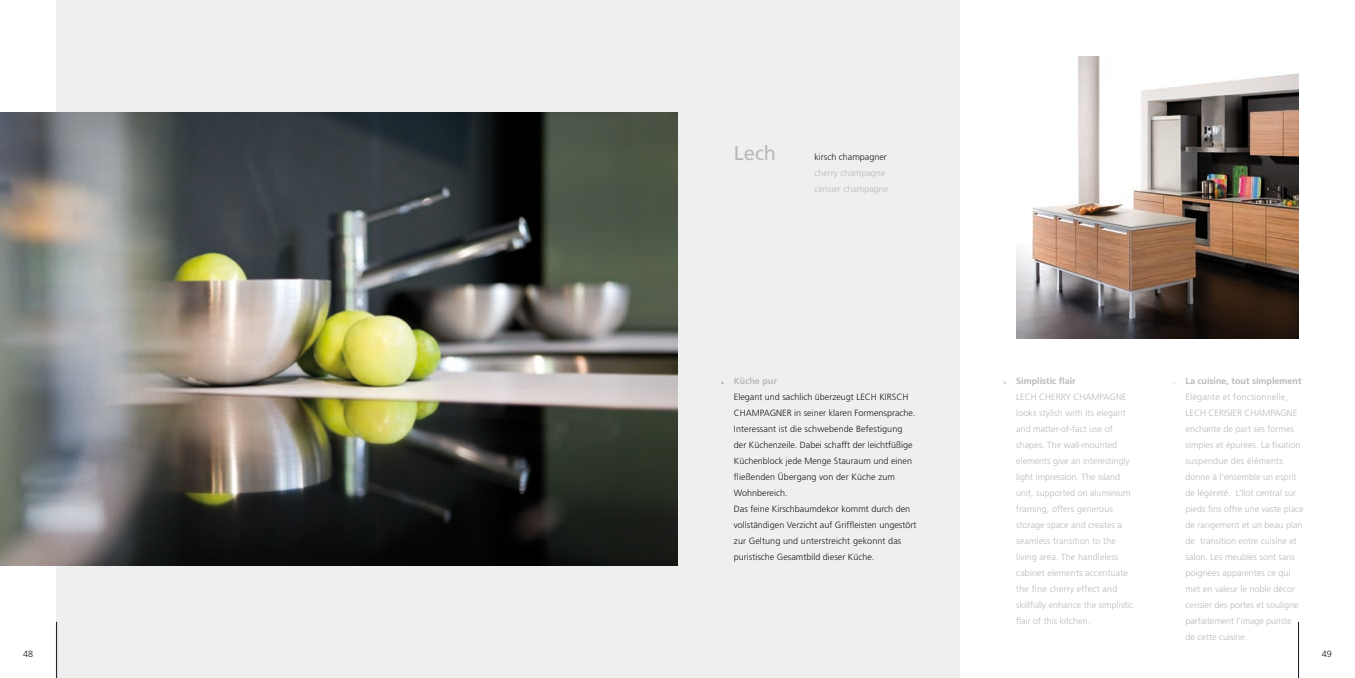
<style>
.page{position:relative;width:1355px;height:678px;background:#fff}
.page>*{position:absolute;margin:0;border:0;box-sizing:border-box;transform-origin:0 0}
.t1{font:20px "Frutiger";color:#b8b9bb}
.t2{font:20px "Frutiger";color:#d2d3d4}
.t3{font:20px "Frutiger";color:#e8e9ea}
.t4{font:300 9px/16px "Frutiger";color:#b8b9bb}
.t5{font:300 9px/16px "Frutiger";color:#1a171c}
.t6{font:700 9px "Frutiger";color:#b8b9bb}
.t7{font:300 9px/16px "Frutiger";letter-spacing:.02em;color:#b8b9bb}
</style>
<div class="page">
<div style="left:56px;top:0;width:621px;height:677px;background:#eeefef"></div>
<hr style="left:56px;top:621px;width:1px;height:56px;background:#1a171c">
<div style="left:677px;top:0;width:283px;height:677px;background:#eeefef"></div>
<hr style="left:1298px;top:621px;width:1px;height:56px;background:#1a171c">
<img style="left:0;top:113px;width:677px;height:452px">
<img style="left:1016px;top:56px;width:283px;height:283px">
<h1 class="t1" style="left:734px;top:141px;width:44px">Lech</h1>
<p class="t5" style="left:814px;top:149px;width:74px">kirsch champagner</p>
<p class="t4" style="left:814px;top:165px;width:75px">cherry champagne cerisier champagne</p>
<p class="t6" style="left:1016px;top:376px;width:61px">Simplistic flair</p>
<p class="t4" style="left:1016px;top:389px;width:6px">LECH</p>
<p class="t4" style="left:1039px;top:389px;width:7px">CHERRY</p>
<p class="t6" style="left:734px;top:376px;width:45px">Küche pur</p>
<p class="t5" style="left:734px;top:389px;width:129px">Elegant und sachlich überzeugt LECH</p>
<h1 class="t1" style="left:720px;top:365px;width:7px">.</h1>
<h1 class="t2" style="left:1002px;top:365px;width:7px">.</h1>
<h1 class="t3" style="left:1171px;top:365px;width:7px">.</h1>
<p class="t5" style="left:734px;top:389px;width:184px;text-indent:146px">KIRSCH<br>CHAM PAGNER in seiner klaren Formensprache.<br>Interessant ist die schwebende Befestigung der Küchenzeile. Dabei schafft der leichtfüßige Küchenblock jede Menge Stauraum und einen fließenden Ü bergang von der Küche zum Wohnbereich.<br>Das feine Kirschbaumdekor kommt durch den vollständigen Verzicht auf Griffleisten ungestört zur Geltung und unterstreicht gekonnt das puristische Gesamtbild dieser Küche.</p>
<p class="t4" style="left:1016px;top:389px;width:118px;text-indent:57px">CHAM PAGNE looks stylish with its elegant and matter-of-fact use of shapes. The wall-mounted elements give an interestingly light impression. The island unit, supported on aluminium framing, offers generous storage space and creates a seamless transition to the living area. The handleless cabinet elements accentuate the fine cherry effect and skillfully enhance the simplistic flair of this kitchen.</p>
<p class="t6" style="left:1186px;top:376px;width:118px">La cuisine, tout simplement</p>
<p class="t7" style="left:1186px;top:389px;width:104px">Elégante et fonctionnelle,<br>LECH</p>
<p class="t4" style="left:1186px;top:405px;width:120px;text-indent:59px">CHAM PAGNE enchante de part ses formes simples et épurées. La fixation suspendue des éléments donne à l’ensemble un esprit de légèreté. L’îlot central sur pieds fins offre une vaste place de rangement et un beau plan de transition entre cuisine et salon. Les meubles sont sans poignées apparentes ce qui met en valeur le noble décor cerisier des portes et souligne parfaitement l’image puriste<br>de cette cuisine.</p>
<p class="t4" style="left:1209px;top:405px;width:6px">CERISIER</p>
<p class="t5" style="left:23px;top:645px;width:12px">48</p>
<p class="t5" style="left:1322px;top:645px;width:12px">49</p>
</div>
